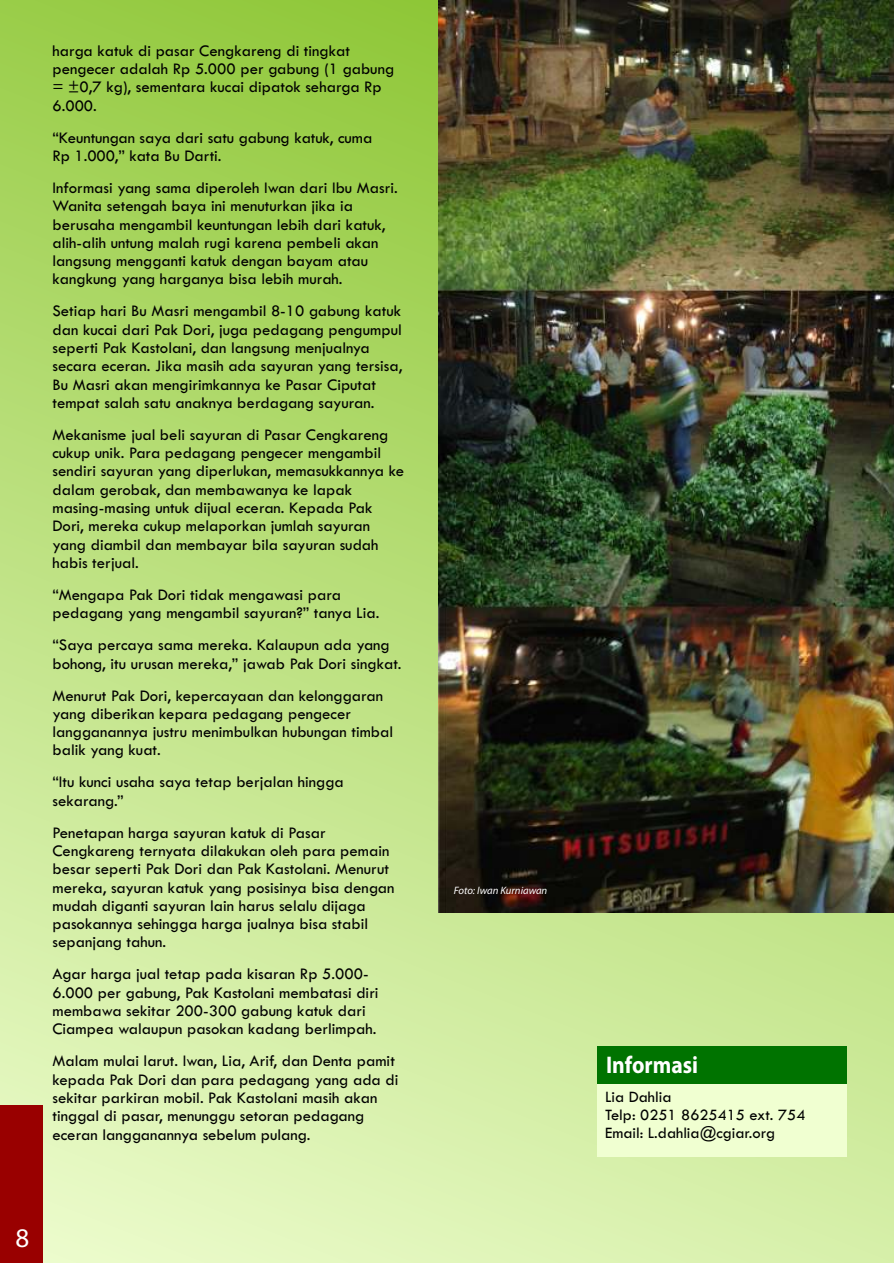
<style>
.page{position:relative;width:894px;height:1263px;background:#fff}
.page>*{position:absolute;margin:0;border:0;box-sizing:border-box;transform-origin:0 0}
.t1{font:27px "Myriad Pro";color:#fff}
.t2{font:700 24.15px "Myriad Pro";color:#fff;scale:.9 1}
.t3{font:16.8px/18.3px "Tw Cen";color:#000}
.t4{font:16.5px/18px "Tw Cen";color:#000}
.t5{font:italic 10.8px "Myriad Pro";color:#fff}
</style>
<div class="page">
<img style="left:0;top:0;width:893px;height:1263px">
<img style="left:439px;top:0;width:455px;height:912px">
<div style="left:0;top:1105px;width:43px;height:158px;background:#900"></div>
<div style="left:597px;top:1077px;width:250px;height:80px;background:#f0ffd1"></div>
<div style="left:597px;top:1046px;width:250px;height:38px;background:#007300"></div>
<p class="t3" style="left:52px;top:42px;width:343px">harga katuk di pasar Cengkareng di tingkat pengecer adalah Rp 5.000 per gabung (1 gabung = ±0,7 kg), sementara kucai dipatok seharga Rp 6.000.</p>
<p class="t3" style="left:52px;top:129px;width:321px">“Keuntungan saya dari satu gabung katuk, cuma<br>Rp 1.000,” kata Bu Darti.</p>
<p class="t3" style="left:52px;top:180px;width:347px">Informasi yang sama diperoleh Iwan dari Ibu Masri.<br>Wanita setengah baya ini menuturkan jika ia berusaha mengambil keuntungan lebih dari katuk, alih-alih untung malah rugi karena pembeli akan langsung mengganti katuk dengan bayam atau kangkung yang harganya bisa lebih murah.</p>
<p class="t3" style="left:52px;top:303px;width:351px">Setiap hari Bu Masri mengambil 8-10 gabung katuk dan kucai dari Pak Dori, juga pedagang pengumpul seperti Pak Kastolani, dan langsung menjualnya secara eceran. Jika masih ada sayuran yang tersisa, Bu Masri akan mengirimkannya ke Pasar Ciputat tempat salah satu anaknya berdagang sayuran.</p>
<p class="t3" style="left:52px;top:427px;width:353px">Mekanisme jual beli sayuran di Pasar Cengkareng cukup unik. Para pedagang pengecer mengambil sendiri sayuran yang diperlukan, memasukkannya ke dalam gerobak, dan membawanya ke lapak masing-masing untuk dijual eceran. Kepada Pak Dori, mereka cukup melaporkan jumlah sayuran yang diambil dan membayar bila sayuran sudah habis terjual.</p>
<p class="t3" style="left:52px;top:587px;width:328px">“Mengapa Pak Dori tidak mengawasi para pedagang yang mengambil sayuran?” tanya Lia.</p>
<p class="t3" style="left:52px;top:637px;width:351px">“Saya percaya sama mereka. Kalaupun ada yang bohong, itu urusan mereka,” jawab Pak Dori singkat.</p>
<p class="t3" style="left:52px;top:687px;width:342px">Menurut Pak Dori, kepercayaan dan kelonggaran yang diberikan kepara pedagang pengecer langganannya justru menimbulkan hubungan timbal balik yang kuat.</p>
<p class="t3" style="left:52px;top:774px;width:293px">“Itu kunci usaha saya tetap berjalan hingga sekarang.”</p>
<p class="t3" style="left:52px;top:824px;width:344px">Penetapan harga sayuran katuk di Pasar Cengkareng ternyata dilakukan oleh para pemain besar seperti Pak Dori dan Pak Kastolani. Menurut mereka, sayuran katuk yang posisinya bisa dengan mudah diganti sayuran lain harus selalu dijaga pasokannya sehingga harga jualnya bisa stabil sepanjang tahun.</p>
<p class="t3" style="left:52px;top:966px;width:328px">Agar harga jual tetap pada kisaran Rp 5.000- 6.000 per gabung, Pak Kastolani membatasi diri membawa sekitar 200-300 gabung katuk dari Ciampea walaupun pasokan kadang berlimpah.</p>
<p class="t3" style="left:52px;top:1053px;width:348px">Malam mulai larut. Iwan, Lia, Arif, dan Denta pamit kepada Pak Dori dan para pedagang yang ada di sekitar parkiran mobil. Pak Kastolani masih akan tinggal di pasar, menunggu setoran pedagang eceran langganannya sebelum pulang.</p>
<h1 class="t1" style="left:16px;top:1227px;width:15px">8</h1>
<p class="t5" style="left:454px;top:886px;width:95px">Foto: Iwan Kurniawan</p>
<h2 class="t2" style="left:606px;top:1055px;width:104px">Informasi</h2>
<p class="t4" style="left:605px;top:1089px;width:202px">Lia Dahlia<br>Telp: 0251 8625415 ext. 754<br>Email: L.dahlia@cgiar.org</p>
</div>
